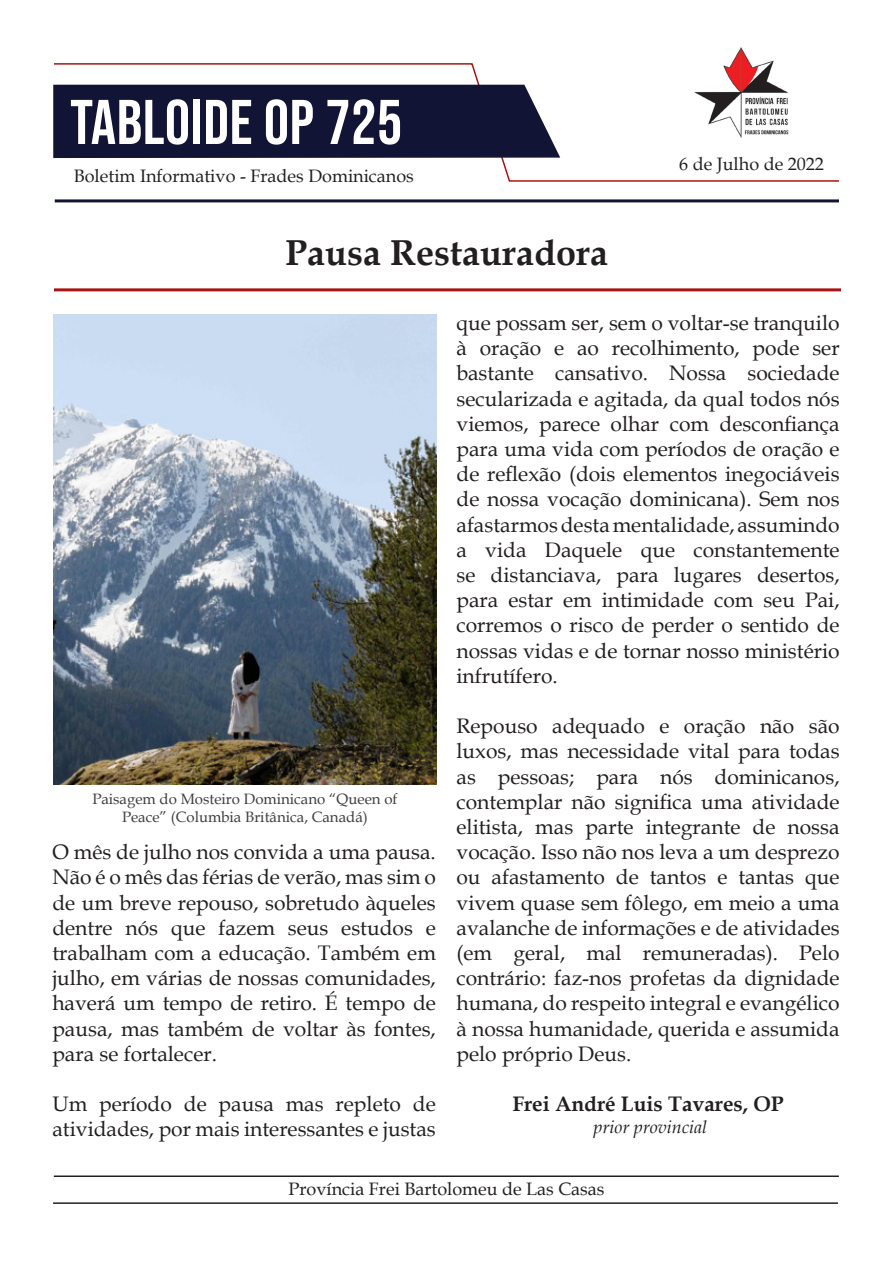
<style>
.page{position:relative;width:893px;height:1263px;background:#fff}
.page>*{position:absolute;margin:0;border:0;box-sizing:border-box;transform-origin:0 0}
.Titulo_do_Informativ{font:63px "Bebas Neue";letter-spacing:.01em;color:#fff}
.Chamada_Principal{font:700 36px "Book Antiqua";color:#231f20}
.Corpo_do_Texto{font:21px/25.2px "Book Antiqua";color:#231f20;text-align:justify}
.Corpo_do_Texto-2{font:700 21px "Book Antiqua";color:#231f20}
.Informativo_Instituc{font:18px "Book Antiqua";color:#231f20}
.Rodape_Provincia{font:18px "Book Antiqua";color:#231f20}
.Corpo_do_Texto-3{font:italic 18px "Book Antiqua";color:#231f20}
.Data{font:18px "Book Antiqua";color:#231f20}
.t1{font:15px/18px "Book Antiqua";color:#3e3e3f;text-align:center}
</style>
<div class="page">
<svg style="left:54px;top:63px;width:785px;height:119px"></svg>
<svg style="left:53px;top:84px;width:508px;height:75px;background:#202241"></svg>
<img style="left:694px;top:48px;width:97px;height:89px">
<hr style="left:54px;top:1175px;width:785px;height:2px;background:#231f20">
<hr style="left:55px;top:199px;width:784px;height:3px;background:#121435">
<hr style="left:53px;top:1202px;width:785px;height:2px;background:#231f20">
<hr style="left:54px;top:288px;width:787px;height:3px;background:#a71414">
<img style="left:54px;top:315px;width:383px;height:469px">
<p class="Titulo_do_Informativ" style="left:70px;top:87px;width:334px">TABLOIDE OP 725</p>
<p class="Informativo_Instituc" style="left:74px;top:164px;width:342px">Boletim Informativo - Frades Dominicanos</p>
<p class="Chamada_Principal" style="left:285px;top:228px;width:324px">Pausa Restauradora</p>
<p class="Data" style="left:679px;top:151px;width:146px">6 de Julho de 2022</p>
<p class="t1" style="left:92px;top:789px;width:307px">Paisagem do Mosteiro Dominicano “Queen of<br>Peace” (Columbia Britânica, Canadá)</p>
<p class="Corpo_do_Texto" style="left:52px;top:839px;width:385px">O mês de julho nos convida a uma pausa.<br>Não é o mês das férias de verão, mas sim o de um breve repouso, sobretudo àqueles dentre nós que fazem seus estudos e trabalham com a educação. Também em julho, em várias de nossas comunidades, haverá um tempo de retiro. É tempo de pausa, mas também de voltar às fontes, para se fortalecer.</p>
<p class="Corpo_do_Texto" style="left:52px;top:1091px;width:385px">Um período de pausa mas repleto de atividades, por mais interessantes e justas</p>
<p class="Corpo_do_Texto" style="left:456px;top:310px;width:385px">que possam ser, sem o voltar-se tranquilo à oração e ao recolhimento, pode ser bastante cansativo. Nossa sociedade secularizada e agitada, da qual todos nós viemos, parece olhar com desconfiança para uma vida com períodos de oração e de reflexão (dois elementos inegociáveis de nossa vocação dominicana). Sem nos afastarmos desta mentalidade, assumindo a vida Daquele que constantemente se distanciava, para lugares desertos, para estar em intimidade com seu Pai, corremos o risco de perder o sentido de nossas vidas e de tornar nosso ministério infrutífero.</p>
<p class="Corpo_do_Texto" style="left:456px;top:713px;width:385px">Repouso adequado e oração não são luxos, mas necessidade vital para todas as pessoas; para nós dominicanos, contemplar não significa uma atividade elitista, mas parte integrante de nossa vocação. Isso não nos leva a um desprezo ou afastamento de tantos e tantas que vivem quase sem fôlego, em meio a uma avalanche de informações e de atividades (em geral, mal remuneradas). Pelo contrário: faz-nos profetas da dignidade humana, do respeito integral e evangélico à nossa humanidade, querida e assumida pelo próprio Deus.</p>
<p class="Corpo_do_Texto-2" style="left:512px;top:1090px;width:273px">Frei André Luis Tavares, OP</p>
<p class="Corpo_do_Texto-3" style="left:593px;top:1114px;width:115px">prior provincial</p>
<p class="Rodape_Provincia" style="left:289px;top:1177px;width:317px">Província Frei Bartolomeu de Las Casas</p>
</div>
